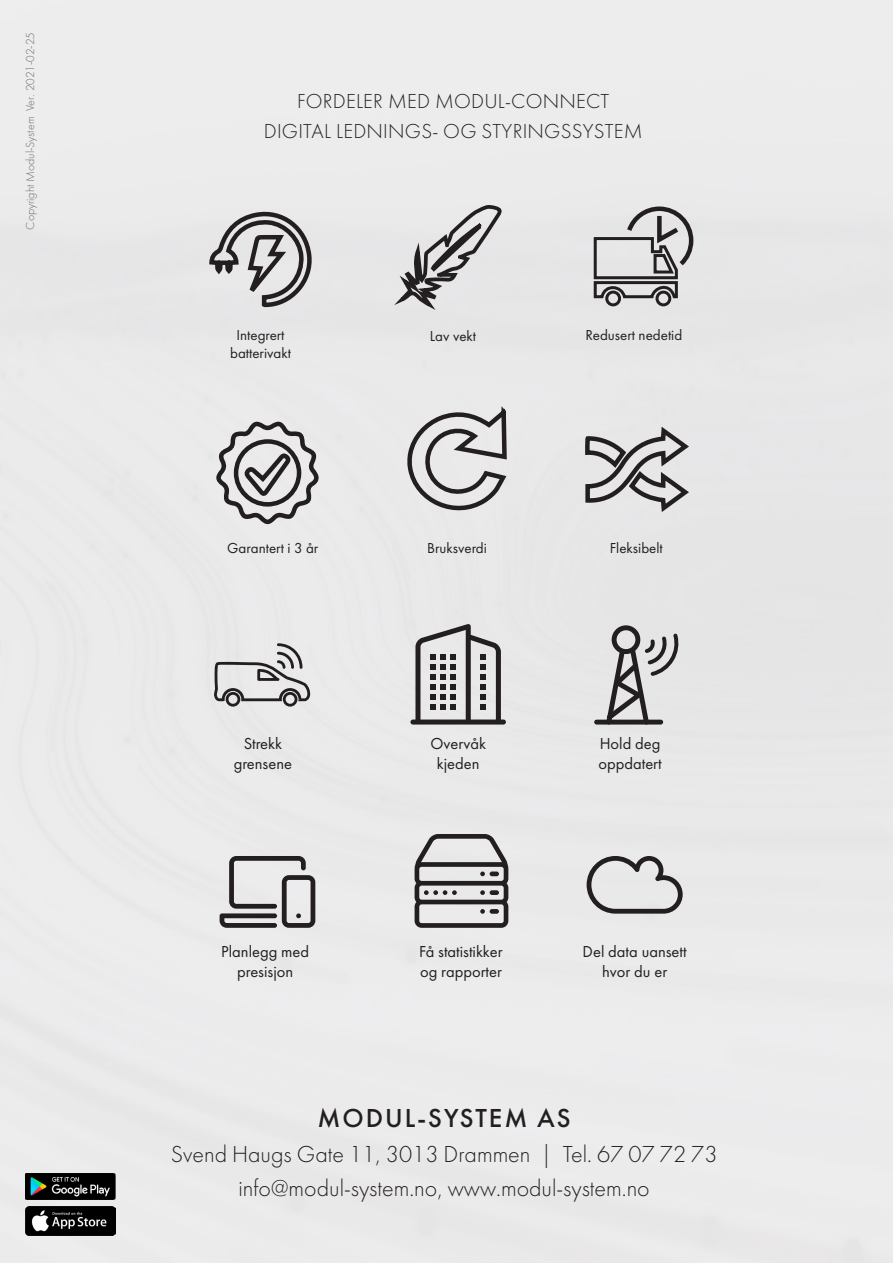
<style>
.page{position:relative;width:893px;height:1263px;background:#eeeeef}
.page>*{position:absolute;margin:0;border:0;box-sizing:border-box;transform-origin:0 0}
.t1{font:500 27px "Futura";letter-spacing:.075em;color:#231f20}
.t2{font:300 24px "Futura";color:#231f20}
.t3{font:300 21px/30px "Futura";letter-spacing:.01em;color:#231f20;text-align:center}
.t4{font:16.5px/19.8px "Futura";color:#231f20;text-align:center}
.t5{font:15px/18px "Futura";color:#231f20;text-align:center}
.t6{font:300 12px "Futura";color:#6c6d70}
</style>
<div class="page">
<svg style="left:216px;top:421px;width:103px;height:104px"></svg>
<svg style="left:209px;top:211px;width:103px;height:97px"></svg>
<svg style="left:407px;top:406px;width:100px;height:105px"></svg>
<div style="left:605px;top:291px;width:16px;height:15px;border:3px solid #231f20;border-radius:50%"></div>
<div style="left:655px;top:291px;width:16px;height:15px;border:3px solid #231f20;border-radius:50%"></div>
<svg style="left:593px;top:206px;width:101px;height:94px"></svg>
<svg style="left:394px;top:205px;width:108px;height:105px"></svg>
<svg style="left:585px;top:426px;width:104px;height:86px"></svg>
<svg style="left:410px;top:624px;width:96px;height:100px"></svg>
<svg style="left:606px;top:625px;width:73px;height:99px"></svg>
<hr style="left:594px;top:720px;width:69px;height:4px;background:#231f20;border-radius:2px">
<svg style="left:214px;top:643px;width:97px;height:64px"></svg>
<svg style="left:220px;top:856px;width:95px;height:72px"></svg>
<svg style="left:415px;top:834px;width:93px;height:94px"></svg>
<svg style="left:587px;top:856px;width:96px;height:58px"></svg>
<img style="left:26px;top:1206px;width:89px;height:30px">
<img style="left:26px;top:1173px;width:89px;height:26px">
<p class="t6" style="left:23px;top:230px;width:199px;rotate:-90deg">Copyright Modul-System Ver. 2021-02-25</p>
<p class="t3" style="left:264px;top:86px;width:380px">FORDELER MED MODUL-CONNECT<br>DIGITAL LEDNINGS- OG STYRINGSSYSTEM</p>
<p class="t5" style="left:230px;top:326px;width:62px">Integrert batterivakt</p>
<p class="t5" style="left:430px;top:327px;width:48px">Lav vekt</p>
<p class="t5" style="left:585px;top:326px;width:98px">Redusert nedetid</p>
<p class="t5" style="left:227px;top:539px;width:93px">Garantert i 3 år</p>
<p class="t5" style="left:427px;top:539px;width:61px">Bruksverdi</p>
<p class="t5" style="left:610px;top:539px;width:55px">Fleksibelt</p>
<p class="t4" style="left:234px;top:734px;width:60px">Strekk grensene</p>
<p class="t4" style="left:221px;top:941px;width:89px">Planlegg med presisjon</p>
<p class="t4" style="left:430px;top:734px;width:57px">Overvåk kjeden</p>
<p class="t4" style="left:419px;top:941px;width:85px;text-align:left">Få statistikker og rapporter</p>
<p class="t4" style="left:598px;top:734px;width:65px;text-align:left">Hold deg oppdatert</p>
<p class="t4" style="left:583px;top:941px;width:105px">Del data uansett hvor du er</p>
<p class="t1" style="left:317px;top:1102px;width:255px">MODUL-SYSTEM AS</p>
<p class="t2" style="left:171px;top:1140px;width:548px">Svend Haugs Gate 11, 3013 Drammen | Tel. 67 07 72 73</p>
<p class="t2" style="left:238px;top:1175px;width:413px">info@modul-system.no, www.modul-system.no</p>
</div>
